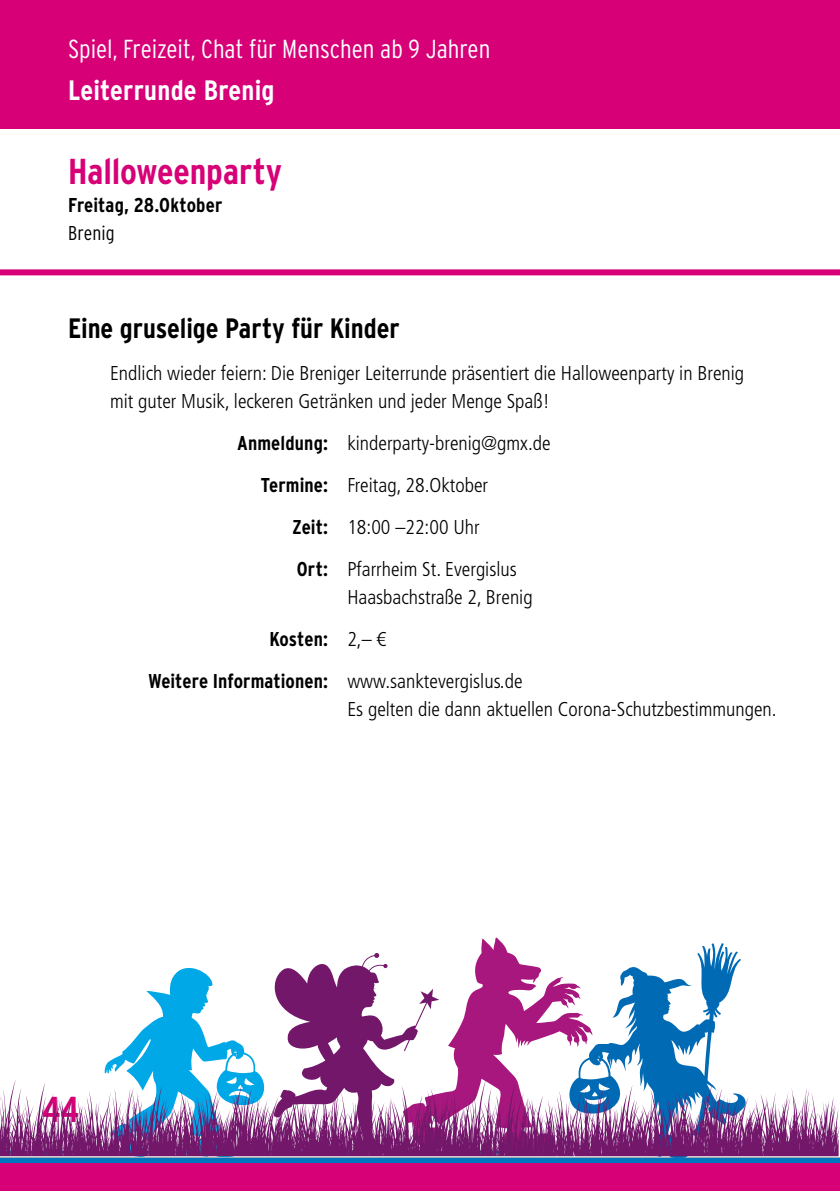
<style>
.page{position:relative;width:840px;height:1191px;background:#fff}
.page>*{position:absolute;margin:0;border:0;box-sizing:border-box;transform-origin:0 0}
.t1{font:700 36px "Interstate Condensed";letter-spacing:-.005em;color:#d70077}
.t2{font:700 28px "Interstate Condensed";color:#000}
.t3{font:700 28px "Interstate Condensed";letter-spacing:.005em;color:#fff}
.t4{font:300 26px "Interstate Condensed";color:#fff}
.t5{font:300 condensed 20px/28px "Frutiger LT Std";color:#000}
.t6{font:700 20px "Interstate Condensed";color:#000}
.t7{font:300 20px "Interstate Condensed";color:#000}
.s1{font-family:"Interstate Condensed";font-weight:700;font-stretch:normal}
.s2{font-family:"Frutiger LT Std";font-weight:300;font-stretch:condensed}
</style>
<div class="page">
<div style="left:0;top:269px;width:839px;height:6px;background:#d70077"></div>
<div style="left:0;top:1157px;width:839px;height:6px;background:#0075bf"></div>
<div style="left:0;top:0;width:839px;height:128px;background:#d70077"></div>
<div style="left:0;top:1163px;width:839px;height:28px;background:#d70077"></div>
<svg style="left:105px;top:953px;width:297px;height:125px"></svg>
<svg style="left:402px;top:937px;width:165px;height:141px"></svg>
<svg style="left:567px;top:943px;width:180px;height:215px"></svg>
<svg style="left:0;top:1078px;width:839px;height:79px"></svg>
<h3 class="t4" style="left:68px;top:34px;width:423px">Spiel, Freizeit, Chat für Menschen ab 9 Jahren</h3>
<h2 class="t3" style="left:68px;top:75px;width:208px">Leiterrunde Brenig</h2>
<h1 class="t1" style="left:68px;top:151px;width:215px">Halloweenparty</h1>
<p class="t6" style="left:68px;top:194px;width:156px">Freitag, 28.Oktober</p>
<p class="t7" style="left:68px;top:222px;width:48px">Brenig</p>
<h2 class="t2" style="left:68px;top:313px;width:333px">Eine gruselige Party für Kinder</h2>
<p class="t5" style="left:110px;top:359px;width:635px">Endlich wieder feiern: Die Breniger Leiterrunde präsentiert die Halloweenparty in Brenig mit guter Musik, leckeren Getränken und jeder Menge Spaß!</p>
<p class="t5" style="left:237px;top:429px;width:315px"><span class="s1">Anmeldung:</span> kinderparty-brenig@gmx.de</p>
<p class="t5" style="left:261px;top:471px;width:229px"><span class="s1">Termine:</span> Freitag, 28.Oktober</p>
<p class="t5" style="left:292px;top:513px;width:189px"><span class="s1">Zeit:</span> 18:00 –22:00 Uhr</p>
<p class="t5" style="left:296px;top:555px;width:221px"><span class="s1">Ort:</span> Pfarrheim St. Evergislus</p>
<p class="t5" style="left:347px;top:583px;width:187px">Haasbachstraße 2, Brenig</p>
<p class="t6" style="left:269px;top:628px;width:118px">Kosten: <span class="s2">2,– €</span></p>
<p class="t5" style="left:347px;top:667px;width:430px;text-indent:-199px"><span class="s1">Weitere Informationen:</span> www.sanktevergislus.de<br>Es gelten die dann aktuellen Corona-Schutzbestimmungen.</p>
<h1 class="t1" style="left:42px;top:1089px;width:39px">44</h1>
</div>
